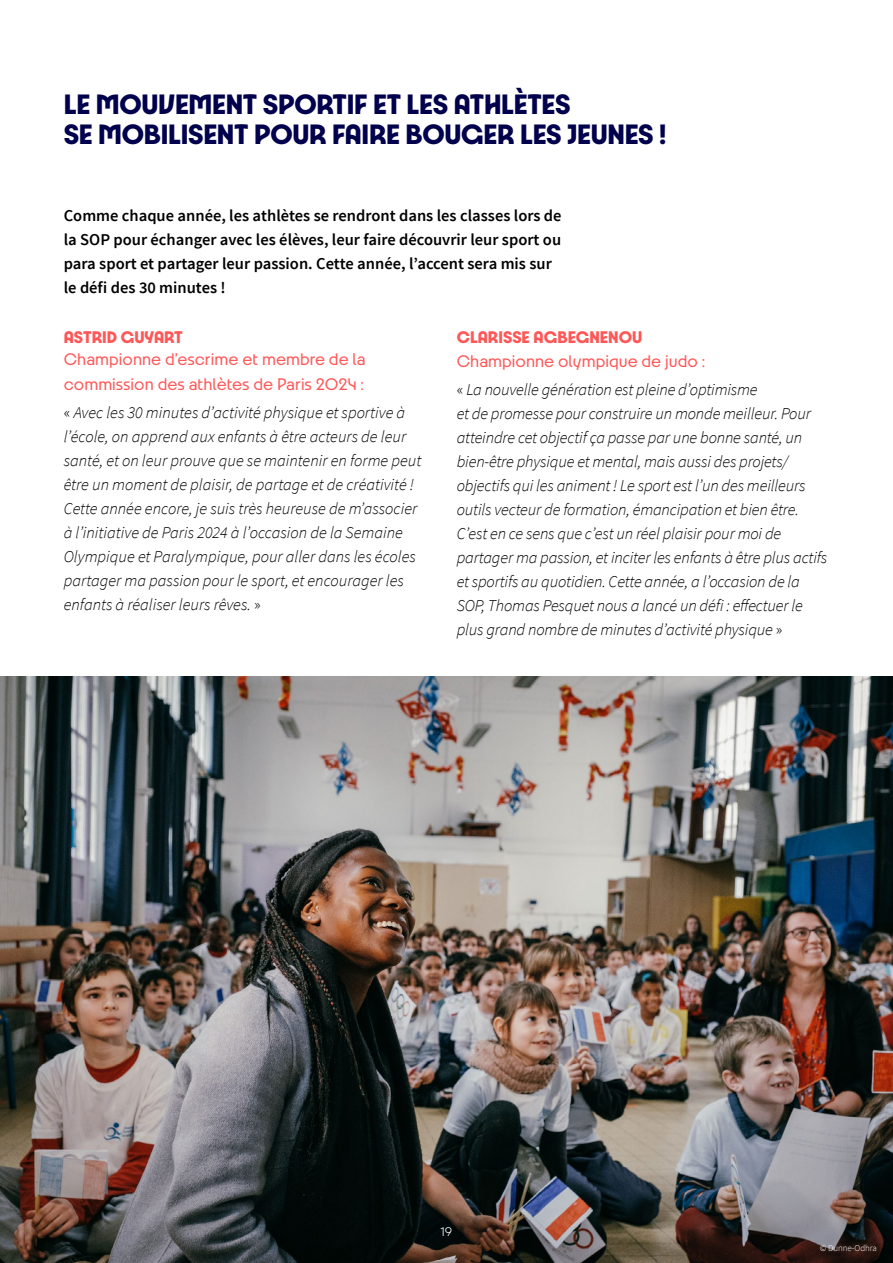
<style>
.page{position:relative;width:893px;height:1263px;background:#fff}
.page>*{position:absolute;margin:0;border:0;box-sizing:border-box;transform-origin:0 0}
.Texte_courant{font:700 30px/30px "Paris 2024";letter-spacing:-.01em;color:#00004d}
.Texte_courant-2{font:18px/25.2px "Paris 2024";color:#ff5757}
.Texte_courant-3{font:700 18px "Paris 2024";color:#ff5757}
.Texte_courant-4{font:italic 300 16.5px/24px "Source Sans Pro";letter-spacing:-.01em;color:#000}
.Texte_courant-5{font:600 16.5px/24px "Source Sans Pro";color:#000}
.t1{font:300 13.5px "Paris 2024";color:#fff}
.Texte_courant-6{font:300 9px "Source Sans Pro";letter-spacing:-.01em;color:#fff}
.s1{font-style:normal}
</style>
<div class="page">
<img style="left:0;top:677px;width:893px;height:586px">
<p class="Texte_courant" style="left:64px;top:88px;width:604px">LE MOUVEMENT SPORTIF ET LES ATHLÈTES<br>SE MOBILISENT POUR FAIRE BOUGER LES JEUNES !</p>
<p class="Texte_courant-5" style="left:64px;top:204px;width:499px">Comme chaque année, les athlètes se rendront dans les classes lors de la SOP pour échanger avec les élèves, leur faire découvrir leur sport ou para sport et partager leur passion. Cette année, l’accent sera mis sur le défi des 30 minutes !</p>
<p class="Texte_courant-3" style="left:64px;top:326px;width:121px">ASTRID GUYART</p>
<p class="Texte_courant-2" style="left:64px;top:346px;width:303px">Championne d’escrime et membre de la commission des athlètes de Paris 2024 :</p>
<p class="Texte_courant-4" style="left:64px;top:401px;width:359px"><span class="s1">«</span> Avec les 30 minutes d’activité physique et sportive à l’école, on apprend aux enfants à être acteurs de leur santé, et on leur prouve que se maintenir en forme peut être un moment de plaisir, de partage et de créativité !<br>Cette année encore, je suis très heureuse de m’associer à l’initiative de Paris 2024 à l’occasion de la Semaine Olympique et Paralympique, pour aller dans les écoles partager ma passion pour le sport, et encourager les enfants à réaliser leurs rêves. <span class="s1">»</span></p>
<p class="Texte_courant-3" style="left:457px;top:326px;width:187px">CLARISSE AGBEGNENOU</p>
<p class="Texte_courant-2" style="left:457px;top:348px;width:250px">Championne olympique de judo :</p>
<p class="Texte_courant-4" style="left:457px;top:378px;width:372px"><span class="s1">«</span> La nouvelle génération est pleine d’optimisme<br>et de promesse pour construire un monde meilleur. Pour atteindre cet objectif ça passe par une bonne santé, un bien-être physique et mental, mais aussi des projets/ objectifs qui les animent ! Le sport est l’un des meilleurs outils vecteur de formation, émancipation et bien être.<br>C’est en ce sens que c’est un réel plaisir pour moi de partager ma passion, et inciter les enfants à être plus actifs et sportifs au quotidien. Cette année, a l’occasion de la SOP, Thomas Pesquet nous a lancé un défi : effectuer le plus grand nombre de minutes d’activité physique <span class="s1">»</span></p>
<p class="t1" style="left:441px;top:1224px;width:13px">19</p>
<p class="Texte_courant-6" style="left:820px;top:1242px;width:58px">© Dunne-Odhra</p>
</div>
